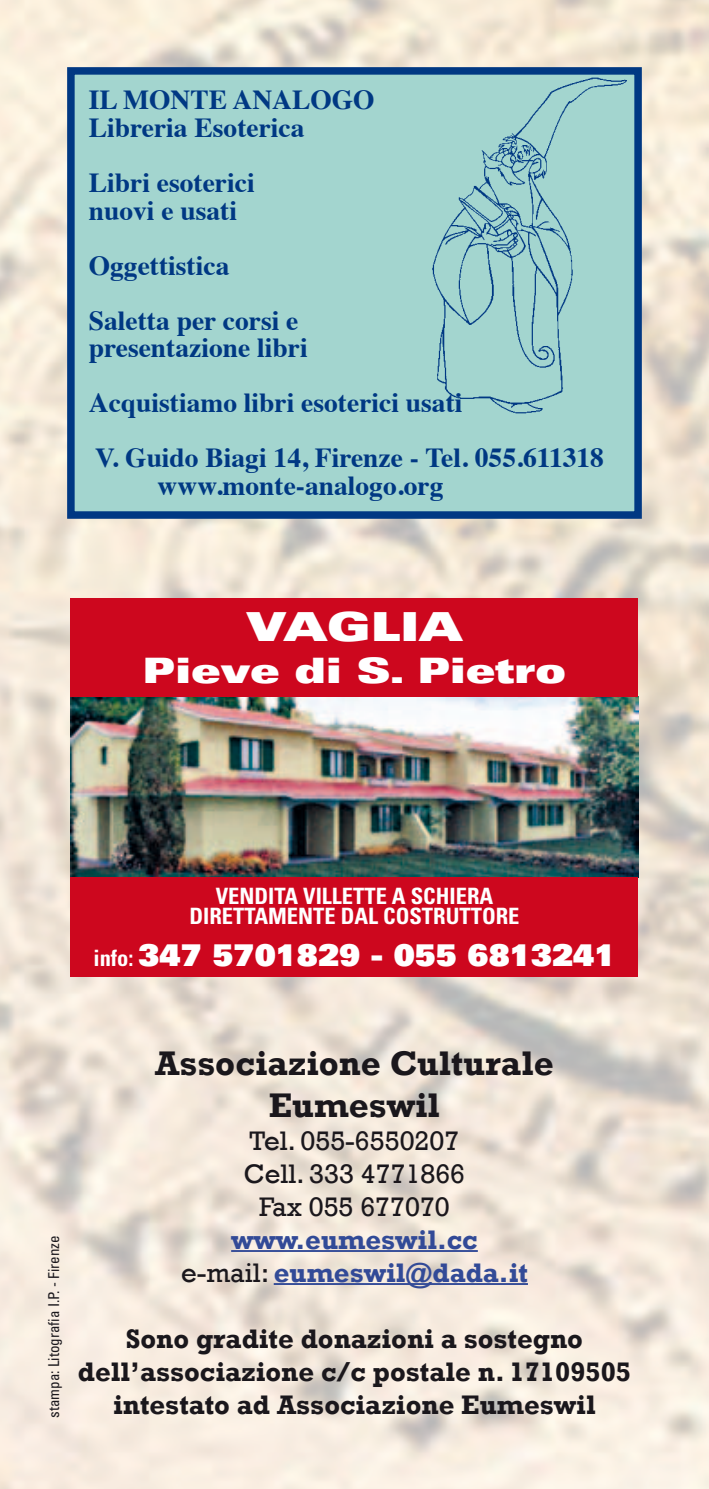
<style>
.page{position:relative;width:709px;height:1489px;background:#fff}
.page>*{position:absolute;margin:0;border:0;box-sizing:border-box;transform-origin:0 0}
.t1{font:40px "Univers LT Std X Black Ex";color:#fff}
.t2{font:700 35px/42px "Rockwell";color:#1a171c;text-align:center}
.t3{font:35px "Univers LT Std X Black Ex";color:#fff}
.t4{font:30px "Univers LT Std X Black";color:#fff}
.t5{font:700 27.5px/55px "Times";color:#003883}
.t6{font:700 27.5px/33px "Rockwell";color:#1a171c;text-align:center}
.t7{font:27.5px/33px "Rockwell";color:#1a171c;text-align:center}
.t8{font:700 27.5px/33px "Rockwell";color:#324a97;text-align:center}
.t9{font:700 condensed 22.5px/20px "Univers LT Std";color:#fff;text-align:center}
.t10{font:condensed 15px "Univers";color:#1a171c}
.s1{font-family:"Univers LT Std";font-weight:700;font-stretch:condensed;font-size:22.5px}
.s2{font-weight:400;color:#1a171c}
</style>
<div class="page">
<img style="left:0;top:0;width:709px;height:1488px">
<hr style="left:231px;top:1249px;width:247px;height:2px;background:#324a97">
<hr style="left:274px;top:1282px;width:254px;height:2px;background:#324a97">
<div style="left:71px;top:71px;width:567px;height:444px;background:#a3d5cf"></div>
<div style="left:67px;top:67px;width:575px;height:452px;border:8px solid #003883"></div>
<img style="left:432px;top:78px;width:195px;height:336px">
<img style="left:71px;top:696px;width:567px;height:181px">
<div style="left:71px;top:598px;width:567px;height:98px;background:#cd071e"></div>
<div style="left:71px;top:877px;width:567px;height:99px;background:#cd071e"></div>
<p class="t5" style="left:89px;top:83px;width:287px;line-height:27.5px">IL MONTE ANALOGO<br>Libreria Esoterica</p>
<p class="t5" style="left:89px;top:166px;width:167px;line-height:27.5px">Libri esoterici nuovi e usati</p>
<p class="t5" style="left:89px;top:235px;width:211px">Oggettistica<br>Saletta per corsi e</p>
<p class="t5" style="left:89px;top:317px;width:516px">presentazione libri<br>Acquistiamo libri esoterici usati<br>V. Guido Biagi 14, Firenze - Tel. 055.611318</p>
<p class="t5" style="left:158px;top:455px;width:287px">www.monte-analogo.org</p>
<h1 class="t1" style="left:246px;top:602px;width:218px">VAGLIA</h1>
<p class="t3" style="left:143px;top:649px;width:425px">Pieve di S. Pietro</p>
<p class="t9" style="left:189px;top:886px;width:331px">VENDITA VILLETTE A SCHIERA<br>DIRETTAMENTE DAL COSTRUTTORE</p>
<p class="t4" style="left:93px;top:935px;width:523px"><span class="s1">INFO:</span> 347 5701829 - 055 6813241</p>
<p class="t10" style="left:44px;top:1417px;width:184px;rotate:-90deg">stampa: Litografia I.P. - Firenze</p>
<p class="t2" style="left:155px;top:1041px;width:400px">Associazione Culturale<br>Eumeswil</p>
<p class="t7" style="left:244px;top:1124px;width:223px">Tel. 055-6550207<br>Cell. 333 4771866<br>Fax 055 677070</p>
<p class="t8" style="left:181px;top:1222px;width:348px">www.eumeswil.cc<br><span class="s2">e-mail:</span> eumeswil@dada.it</p>
<p class="t6" style="left:78px;top:1321px;width:554px">Sono gradite donazioni a sostegno dell’associazione c/c postale n. 17109505 intestato ad Associazione Eumeswil</p>
</div>
